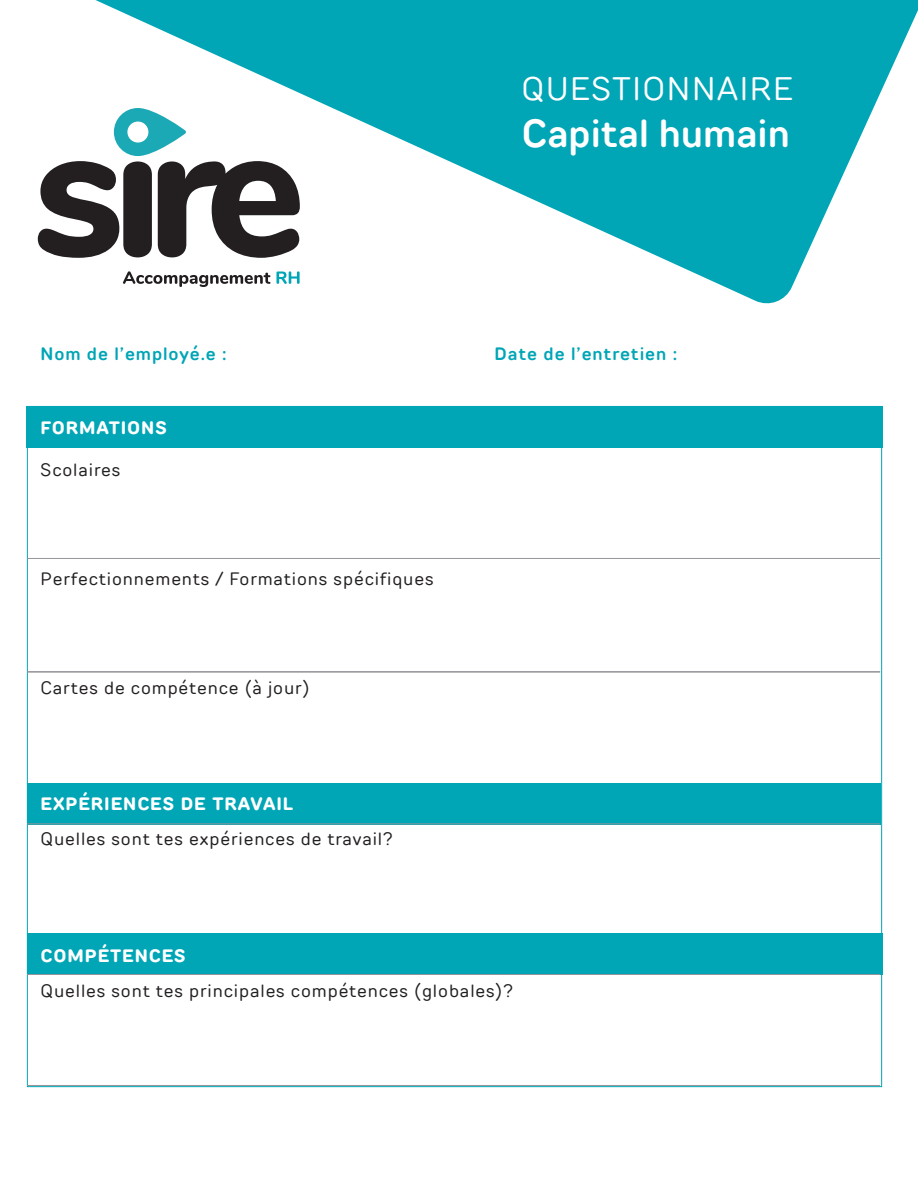
<style>
.page{position:relative;width:918px;height:1188px;background:#fff}
.page>*{position:absolute;margin:0;border:0;box-sizing:border-box;transform-origin:0 0}
.t1{font:600 39.15px "TT Rounds Neue";color:#fff}
.t2{font:32.7px "TT Rounds Neue";letter-spacing:.05em;color:#fff}
.t3{font:18px "TT Rounds Neue";letter-spacing:.05em;color:#231f20}
.t4{font:700 18px "TT Rounds Neue";letter-spacing:.05em;color:#fff}
.t5{font:600 18px "TT Rounds Neue";letter-spacing:.05em;color:#00a5b6}
</style>
<div class="page">
<svg style="left:95px;top:0;width:823px;height:304px;fill:#00a5b6"></svg>
<svg style="left:123px;top:271px;width:147px;height:16px"></svg>
<svg style="left:276px;top:271px;width:24px;height:13px"></svg>
<svg style="left:38px;top:108px;width:262px;height:150px"></svg>
<div style="left:127px;top:122px;width:21px;height:21px;background:#fff;border-radius:50%"></div>
<div style="left:26px;top:406px;width:856px;height:41px;background:#00a5b6"></div>
<div style="left:27px;top:783px;width:853px;height:41px;background:#00a5b6"></div>
<div style="left:27px;top:933px;width:855px;height:41px;background:#00a5b6"></div>
<hr style="left:27px;top:672px;width:853px;height:1px;background:#939598">
<hr style="left:27px;top:671px;width:853px;height:1px;background:#939598">
<hr style="left:27px;top:824px;width:853px;height:1px;background:#939598">
<hr style="left:27px;top:974px;width:853px;height:1px;background:#939598">
<hr style="left:27px;top:558px;width:853px;height:1px;background:#939598">
<hr style="left:27px;top:1085px;width:853px;height:1px;background:#939598">
<p class="t2" style="left:522px;top:68px;width:273px">QUESTIONNAIRE</p>
<p class="t1" style="left:522px;top:108px;width:270px">Capital humain</p>
<p class="t5" style="left:40px;top:342px;width:188px">Nom de l’employé.e :</p>
<p class="t5" style="left:494px;top:342px;width:184px">Date de l’entretien :</p>
<p class="t4" style="left:40px;top:415px;width:128px">FORMATIONS</p>
<p class="t3" style="left:40px;top:458px;width:81px">Scolaires</p>
<p class="t3" style="left:40px;top:567px;width:395px">Perfectionnements / Formations spécifiques</p>
<p class="t3" style="left:40px;top:676px;width:271px">Cartes de compétence (à jour)</p>
<p class="t4" style="left:40px;top:792px;width:254px">EXPÉRIENCES DE TRAVAIL</p>
<p class="t3" style="left:40px;top:827px;width:354px">Quelles sont tes expériences de travail?</p>
<p class="t4" style="left:40px;top:943px;width:147px">COMPÉTENCES</p>
<p class="t3" style="left:40px;top:979px;width:474px">Quelles sont tes principales compétences (globales)?</p>
</div>
